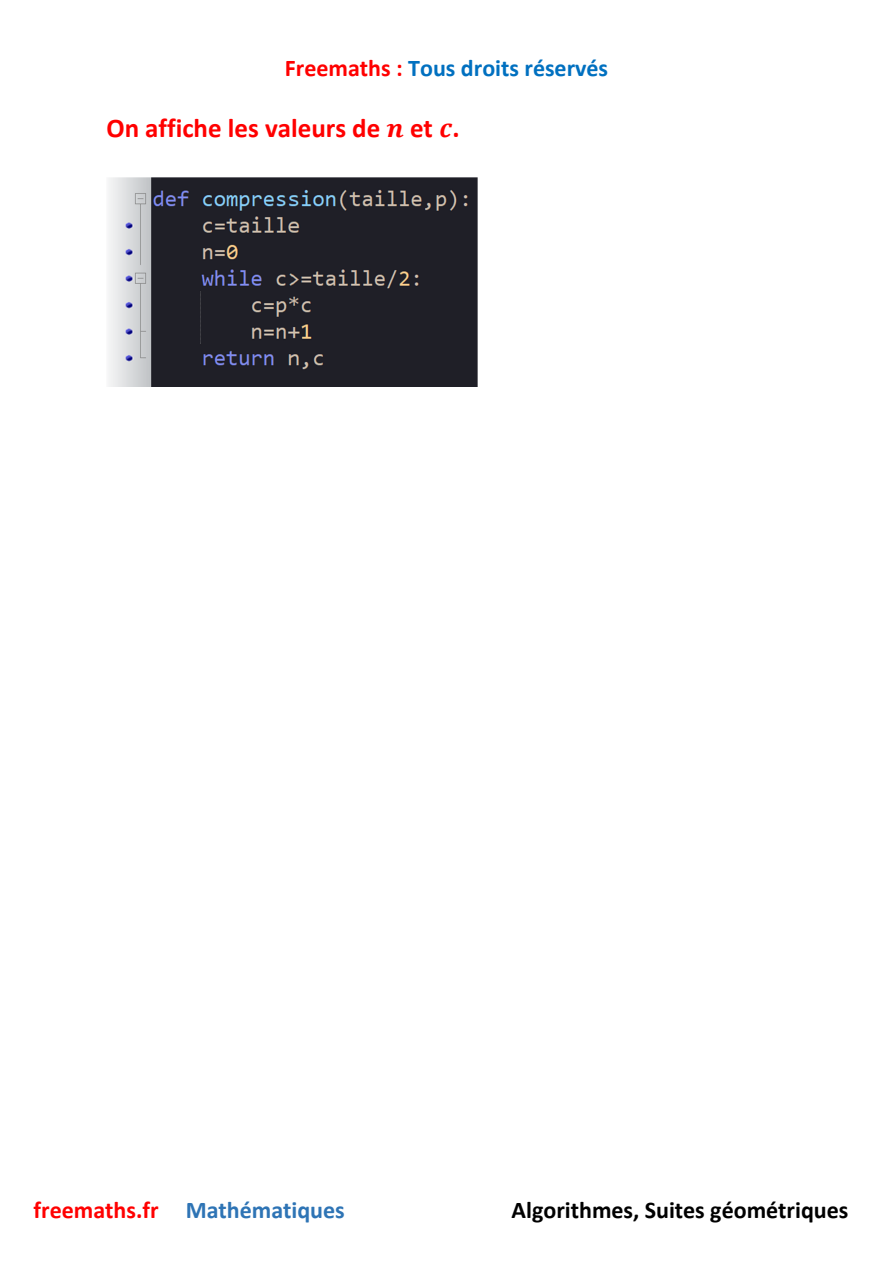
<style>
.page{position:relative;width:893px;height:1263px;background:#fff}
.page>*{position:absolute;margin:0;border:0;box-sizing:border-box;transform-origin:0 0}
.t1{font:700 27px "Calibri";color:#f00}
.t2{font:700 24px "Calibri";color:#000}
.t3{font:700 24px "Calibri";color:#0070c0}
.t4{font:700 24px "Calibri";color:#2e74b5}
.s1{color:#f00}
.s2{font-family:"Cambria";font-weight:400}
</style>
<div class="page">
<img style="left:109px;top:177px;width:369px;height:210px">
<p class="t3" style="left:285px;top:58px;width:325px"><span class="s1">Freemaths :</span> Tous droits réservés</p>
<p class="t1" style="left:106px;top:117px;width:355px">On affiche les valeurs de <span class="s2">࢔</span> et <span class="s2">ࢉ</span>.</p>
<p class="t4" style="left:34px;top:1200px;width:313px"><span class="s1">freemaths.fr</span> Mathématiques</p>
<p class="t2" style="left:511px;top:1200px;width:338px">Algorithmes, Suites géométriques</p>
</div>
